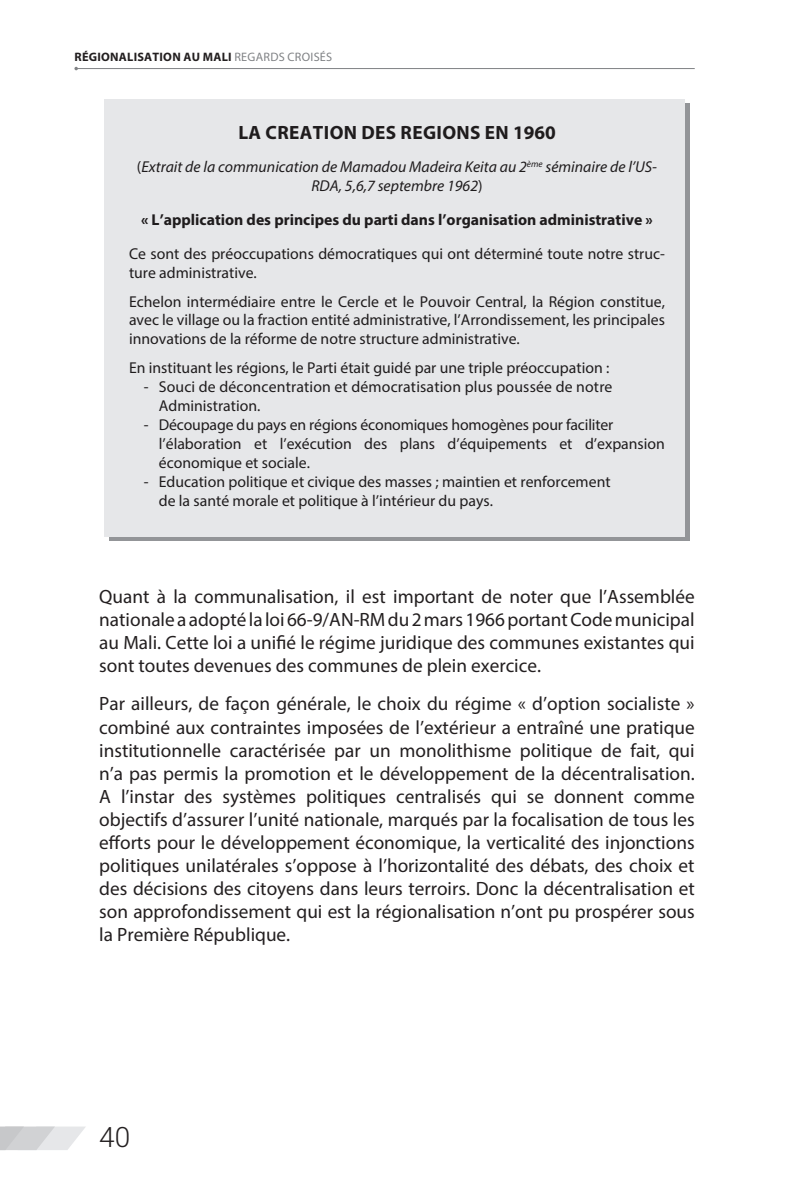
<style>
.page{position:relative;width:794px;height:1191px;background:#fff}
.page>*{position:absolute;margin:0;border:0;box-sizing:border-box;transform-origin:0 0}
.t1{font:300 28px "Roboto";color:#231f20}
.t2{font:19.25px/23.1px "Myriad Pro";color:#231f20;text-align:justify}
.t3{font:700 19.25px "Myriad Pro";letter-spacing:.02em;color:#231f20}
.t4{font:15.75px/18.9px "Myriad Pro";color:#231f20}
.t5{font:italic 15.75px/18.9px "Myriad Pro";color:#231f20;text-align:center}
.t6{font:700 15.75px "Myriad Pro";color:#231f20}
.t7{font:700 12.25px "Myriad Pro";letter-spacing:.02em;color:#231f20}
.s1{font-weight:400;color:#808285}
.s2{font-style:normal}
</style>
<div class="page">
<div style="left:104px;top:99px;width:581px;height:437px;background:#e6e7e9"></div>
<svg style="left:0;top:1126px;width:85px;height:24px;background:#dbdcde"></svg>
<hr style="left:76px;top:68px;width:618px;height:1px;background:#808285">
<p class="t7" style="left:75px;top:49px;width:259px">RÉGIONALISATION AU MALI <span class="s1">REGARDS CROISÉS</span></p>
<p class="t3" style="left:238px;top:119px;width:319px">LA CREATION DES REGIONS EN 1960</p>
<p class="t5" style="left:137px;top:157px;width:521px"><span class="s2">(</span>Extrait de la communication de Mamadou Madeira Keita au 2<sup>ème</sup> séminaire de l’US-<br>RDA, 5,6,7 septembre 1962<span class="s2">)</span></p>
<p class="t6" style="left:141px;top:209px;width:513px">« L’application des principes du parti dans l’organisation administrative »</p>
<p class="t4" style="left:129px;top:244px;width:537px">Ce sont des préoccupations démocratiques qui ont déterminé toute notre struc&shy;ture administrative.</p>
<p class="t4" style="left:129px;top:291px;width:537px;text-align:justify">Echelon intermédiaire entre le Cercle et le Pouvoir Central, la Région constitue, avec le village ou la fraction entité administrative, l’Arrondissement, les principales innovations de la réforme de notre structure administrative.</p>
<p class="t4" style="left:129px;top:358px;width:482px">En instituant les régions, le Parti était guidé par une triple préoccupation :</p>
<p class="t4" style="left:159px;top:377px;width:455px;text-indent:-15px">- Souci de déconcentration et démocratisation plus poussée de notre<br>Administration.</p>
<p class="t4" style="left:159px;top:415px;width:507px;text-indent:-15px">- Découpage du pays en régions économiques homogènes pour faciliter l’élaboration et l’exécution des plans d’équipements et d’expansion économique et sociale.</p>
<p class="t4" style="left:159px;top:471px;width:453px;text-indent:-15px">- Education politique et civique des masses ; maintien et renforcement de la santé morale et politique à l’intérieur du pays.</p>
<p class="t2" style="left:99px;top:585px;width:597px">Quant à la communalisation, il est important de noter que l’Assemblée nationale a adopté la loi 66-9/AN-RM du 2 mars 1966 portant Code municipal au Mali. Cette loi a unifié le régime juridique des communes existantes qui sont toutes devenues des communes de plein exercice.</p>
<p class="t2" style="left:99px;top:692px;width:597px">Par ailleurs, de façon générale, le choix du régime « d’option socialiste » combiné aux contraintes imposées de l’extérieur a entraîné une pratique institutionnelle caractérisée par un monolithisme politique de fait, qui n’a pas permis la promotion et le développement de la décentralisation.<br>A l’instar des systèmes politiques centralisés qui se donnent comme objectifs d’assurer l’unité nationale, marqués par la focalisation de tous les efforts pour le développement économique, la verticalité des injonctions politiques unilatérales s’oppose à l’horizontalité des débats, des choix et des décisions des citoyens dans leurs terroirs. Donc la décentralisation et son approfondissement qui est la régionalisation n’ont pu prospérer sous la Première République.</p>
<h1 class="t1" style="left:99px;top:1117px;width:33px">40</h1>
</div>
